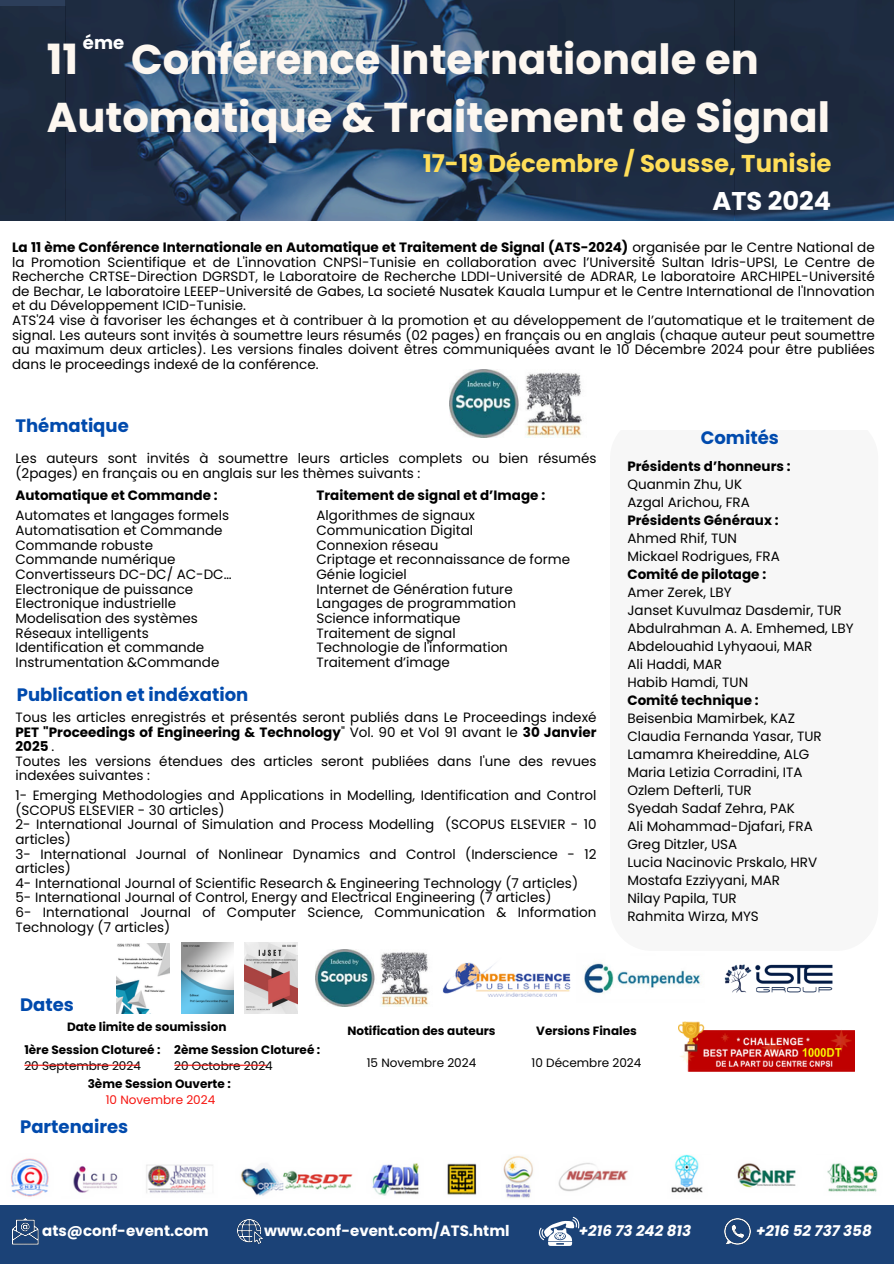
<style>
.page{position:relative;width:894px;height:1264px;background:#fff}
.page>*{position:absolute;margin:0;border:0;box-sizing:border-box;transform-origin:0 0}
.t1{font:700 41.55px/57.2px "Poppins";color:#fdf7f0;text-align:center}
.t2{font:700 25.65px "Poppins";color:#fff}
.t3{font:700 24.3px "Poppins";color:#ffde59}
.t4{font:700 18px "Poppins";color:#004aad}
.t5{font:700 18px "Poppins";color:#fff}
.t6{font:700 15px "Poppins";color:#fff}
.t7{font:italic 700 15px "Poppins";color:#fff}
.t8{font:13.5px/14.7px "Poppins";color:#000}
.t9{font:700 13.5px "Poppins";color:#000}
.t10{font:700 12px "Poppins";color:#000}
.t11{font:12px "Poppins";color:#000}
.t12{font:12px "Poppins";color:#f6140f}
.s1{font-weight:700}
</style>
<div class="page">
<div style="left:0;top:1204px;width:893px;height:59px;background:#1b4277"></div>
<img style="left:12px;top:1218px;width:26px;height:26px">
<img style="left:237px;top:1219px;width:25px;height:24px">
<img style="left:724px;top:1218px;width:26px;height:26px">
<svg style="left:539px;top:1216px;width:41px;height:29px"></svg>
<img style="left:65px;top:0;width:828px;height:221px">
<div style="left:0;top:6px;width:65px;height:215px;background:#1d2b3d"></div>
<img style="left:678px;top:1021px;width:175px;height:50px">
<hr style="left:24px;top:1064px;width:115px;height:1px;background:#f6140f">
<img style="left:11px;top:1158px;width:466px;height:39px">
<img style="left:503px;top:1154px;width:375px;height:44px">
<hr style="left:174px;top:1064px;width:93px;height:1px;background:#f6140f">
<img style="left:315px;top:949px;width:114px;height:57px">
<img style="left:442px;top:962px;width:129px;height:35px">
<img style="left:449px;top:370px;width:133px;height:67px">
<img style="left:244px;top:942px;width:53px;height:71px">
<img style="left:182px;top:942px;width:51px;height:71px">
<img style="left:117px;top:943px;width:53px;height:70px">
<img style="left:584px;top:963px;width:117px;height:31px">
<img style="left:724px;top:964px;width:108px;height:28px">
<h5 class="t5" style="left:83px;top:30px;width:43px">éme</h5>
<p class="t1" style="left:47px;top:31px;width:784px">Conférence Internationale en<br>Automatique &amp; Traitement de Signal</p>
<p class="t1" style="left:47px;top:31px;width:33px">11</p>
<h6 class="t3" style="left:422px;top:146px;width:410px">17-19 Décembre / Sousse, Tunisie</h6>
<p class="t2" style="left:712px;top:183px;width:120px">ATS 2024</p>
<p class="t8" style="left:12px;top:240px;width:863px"><span class="s1">La 11 ème Conférence Internationale en Automatique et Traitement de Signal (ATS-2024)</span> organisée par le Centre National de la Promotion Scientifique et de L'innovation CNPSI-Tunisie en collaboration avec l’Université Sultan Idris-UPSI, Le Centre de Recherche CRTSE-Direction DGRSDT, le Laboratoire de Recherche LDDI-Université de ADRAR, Le laboratoire ARCHIPEL-Université de Bechar, Le laboratoire LEEEP-Université de Gabes, La societé Nusatek Kauala Lumpur et le Centre International de l'Innovation et du Développement ICID-Tunisie.<br>ATS'24 vise à favoriser les échanges et à contribuer à la promotion et au développement de l’automatique et le traitement de signal. Les auteurs sont invités à soumettre leurs résumés (02 pages) en français ou en anglais (chaque auteur peut soumettre au maximum deux articles). Les versions finales doivent êtres communiquées avant le 10 Décembre 2024 pour être publiées dans le proceedings indexé de la conférence.</p>
<p class="t4" style="left:15px;top:413px;width:115px">Thématique</p>
<p class="t8" style="left:15px;top:451px;width:582px">Les auteurs sont invités à soumettre leurs articles complets ou bien résumés (2pages) en français ou en anglais sur les thèmes suivants :</p>
<p class="t8" style="left:316px;top:508px;width:255px">Algorithmes de signaux<br>Communication Digital<br>Connexion réseau<br>Criptage et reconnaissance de forme<br>Génie logiciel<br>Internet de Génération future<br>Langages de programmation<br>Science informatique</p>
<p class="t8" style="left:316px;top:625px;width:193px">Traitement de signal<br>Technologie de l'information<br>Traitement d’image</p>
<p class="t4" style="left:17px;top:681px;width:233px">Publication et indéxation</p>
<p class="t8" style="left:15px;top:710px;width:582px">Tous les articles enregistrés et présentés seront publiés dans Le Proceedings indexé <span class="s1">PET "Proceedings of Engineering &amp; Technology</span>" Vol. 90 et Vol 91 avant le <span class="s1">30 Janvier 2025</span> .<br>Toutes les versions étendues des articles seront publiées dans l'une des revues indexées suivantes :</p>
<p class="t9" style="left:15px;top:485px;width:204px">Automatique et Commande :</p>
<h4 class="t9" style="left:316px;top:485px;width:230px">Traitement de signal et d’Image :</h4>
<p class="t8" style="left:15px;top:508px;width:215px">Automates et langages formels<br>Automatisation et Commande</p>
<p class="t8" style="left:15px;top:537px;width:217px">Commande robuste<br>Commande numérique<br>Convertisseurs DC-DC/ AC-DC…<br>Electronique de puissance<br>Electronique industrielle</p>
<p class="t8" style="left:15px;top:611px;width:205px">Modelisation des systèmes<br>Réseaux intelligents<br>Identification et commande<br>Instrumentation &amp;Commande</p>
<p class="t8" style="left:15px;top:788px;width:582px">1- Emerging Methodologies and Applications in Modelling, Identification and Control (SCOPUS ELSEVIER - 30 articles)<br>2- International Journal of Simulation and Process Modelling (SCOPUS ELSEVIER - 10 articles)<br>3- International Journal of Nonlinear Dynamics and Control (Inderscience - 12 articles)<br>4- International Journal of Scientific Research &amp; Engineering Technology (7 articles)<br>5- International Journal of Control, Energy and Electrical Engineering (7 articles)</p>
<p class="t8" style="left:15px;top:905px;width:582px">6- International Journal of Computer Science, Communication &amp; Information<br>Technology (7 articles)</p>
<p class="t4" style="left:700px;top:425px;width:79px">Comités</p>
<p class="t8" style="left:627px;top:457px;width:227px;line-height:18px"><span class="s1">Présidents d’honneurs :<br></span>Quanmin Zhu, UK<br>Azgal Arichou, FRA<br><span class="s1">Présidents Généraux :<br></span>Ahmed Rhif, TUN<br>Mickael Rodrigues, FRA<br><span class="s1">Comité de pilotage :<br></span>Amer Zerek, LBY<br>Janset Kuvulmaz Dasdemir, TUR<br>Abdulrahman A. A. Emhemed, LBY<br>Abdelouahid Lyhyaoui, MAR<br>Ali Haddi, MAR<br>Habib Hamdi, TUN<br><span class="s1">Comité technique :<br></span>Beisenbia Mamirbek, KAZ<br>Claudia Fernanda Yasar, TUR<br>Lamamra Kheireddine, ALG<br>Maria Letizia Corradini, ITA<br>Ozlem Defterli, TUR<br>Syedah Sadaf Zehra, PAK<br>Ali Mohammad-Djafari, FRA<br>Greg Ditzler, USA<br>Lucia Nacinovic Prskalo, HRV<br>Mostafa Ezziyyani, MAR<br>Nilay Papila, TUR<br>Rahmita Wirza, MYS</p>
<p class="t4" style="left:20px;top:991px;width:55px">Dates</p>
<h4 class="t10" style="left:67px;top:1018px;width:161px">Date limite de soumission</h4>
<p class="t10" style="left:347px;top:1022px;width:150px">Notification des auteurs</p>
<p class="t11" style="left:367px;top:1054px;width:111px">15 Novembre 2024</p>
<p class="t10" style="left:24px;top:1040px;width:138px">1ère Session Clotureé :</p>
<p class="t11" style="left:24px;top:1056px;width:118px">20 Septembre 2024</p>
<h6 class="t10" style="left:174px;top:1040px;width:148px">2ème Session Clotureé :</h6>
<p class="t11" style="left:174px;top:1056px;width:100px">20 Octobre 2024</p>
<p class="t10" style="left:88px;top:1075px;width:145px">3ème Session Ouverte :</p>
<h5 class="t12" style="left:106px;top:1091px;width:111px">10 Novembre 2024</h5>
<p class="t4" style="left:20px;top:1113px;width:110px">Partenaires</p>
<p class="t10" style="left:536px;top:1022px;width:102px">Versions Finales</p>
<p class="t11" style="left:531px;top:1054px;width:111px">10 Décembre 2024</p>
<p class="t6" style="left:42px;top:1220px;width:168px">ats@conf-event.com</p>
<p class="t6" style="left:264px;top:1220px;width:247px">www.conf-event.com/ATS.html</p>
<h6 class="t7" style="left:578px;top:1220px;width:114px">+216 73 242 813</h6>
<h4 class="t7" style="left:756px;top:1220px;width:117px">+216 52 737 358</h4>
</div>
